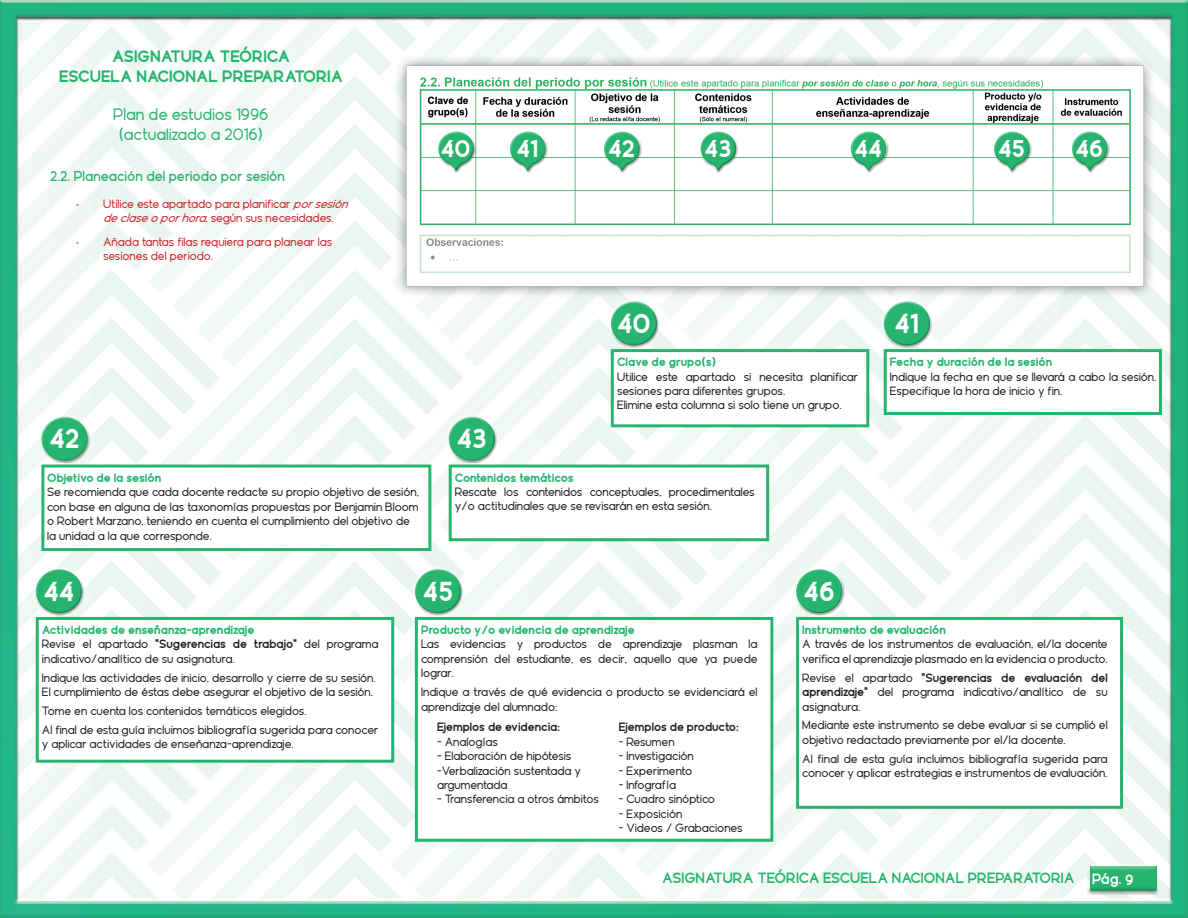
<style>
.page{position:relative;width:1188px;height:918px;background:#fff}
.page>*{position:absolute;margin:0;border:0;box-sizing:border-box;transform-origin:0 0}
.t1{font:900 27.3px "Geomatrix";color:#fff}
.t2{font:900 24.15px "Geomatrix";color:#fff}
.t3{font:900 16.5px/19.8px "Geomatrix";color:#26b46f;text-align:center}
.t4{font:16.5px/19.8px "Geomatrix";color:#26b46f;text-align:center}
.t5{font:700 14.85px "Geomatrix";color:#26b46f}
.t6{font:700 14.85px "Geomatrix";color:#fff}
.t7{font:500 13.95px "Geomatrix";color:#26b46f}
.t8{font:12px/14.4px "Geomatrix";letter-spacing:-.005em;color:#231f20}
.t9{font:12px/14.4px "Geomatrix";color:#d1232a}
.t10{font:900 12px "Geomatrix";letter-spacing:-.01em;color:#26b46f}
.t11{font:700 12px "Geomatrix";color:#231f20}
.s1{font-style:italic}
.s2{font-weight:900;color:#26b46f}
.s3{font-weight:700}
</style>
<div class="page">
<img style="left:0;top:0;width:1188px;height:918px">
<div style="left:1086px;top:863px;width:74px;height:8px;background:#fff;opacity:.55"></div>
<div style="left:1086px;top:870px;width:74px;height:26px;background:#231f20;opacity:.34"></div>
<svg style="left:609px;top:348px;width:262px;height:81px"></svg>
<svg style="left:34px;top:615px;width:362px;height:149px"></svg>
<svg style="left:413px;top:615px;width:362px;height:228px"></svg>
<svg style="left:795px;top:615px;width:330px;height:195px"></svg>
<svg style="left:882px;top:348px;width:281px;height:69px"></svg>
<svg style="left:40px;top:463px;width:393px;height:90px"></svg>
<svg style="left:447px;top:463px;width:324px;height:80px"></svg>
<div style="left:609px;top:299px;width:48px;height:34px;background:#fff;opacity:.75"></div>
<div style="left:610px;top:308px;width:49px;height:40px;background:#231f20;opacity:.34"></div>
<div style="left:34px;top:567px;width:48px;height:34px;background:#fff;opacity:.75"></div>
<div style="left:35px;top:576px;width:49px;height:40px;background:#231f20;opacity:.34"></div>
<div style="left:413px;top:567px;width:48px;height:34px;background:#fff;opacity:.75"></div>
<div style="left:414px;top:576px;width:50px;height:40px;background:#231f20;opacity:.34"></div>
<div style="left:794px;top:567px;width:49px;height:34px;background:#fff;opacity:.75"></div>
<div style="left:796px;top:576px;width:49px;height:40px;background:#231f20;opacity:.34"></div>
<div style="left:882px;top:299px;width:48px;height:34px;background:#fff;opacity:.75"></div>
<div style="left:883px;top:308px;width:49px;height:40px;background:#231f20;opacity:.34"></div>
<div style="left:39px;top:415px;width:49px;height:33px;background:#fff;opacity:.75"></div>
<div style="left:41px;top:424px;width:49px;height:39px;background:#231f20;opacity:.34"></div>
<div style="left:447px;top:415px;width:48px;height:33px;background:#fff;opacity:.75"></div>
<div style="left:448px;top:424px;width:49px;height:39px;background:#231f20;opacity:.34"></div>
<img style="left:394px;top:53px;width:762px;height:248px">
<div style="left:436px;top:130px;width:39px;height:27px;background:#fff;opacity:.75"></div>
<div style="left:437px;top:137px;width:39px;height:36px;background:#231f20;opacity:.34"></div>
<div style="left:508px;top:130px;width:38px;height:27px;background:#fff;opacity:.75"></div>
<div style="left:509px;top:137px;width:39px;height:36px;background:#231f20;opacity:.34"></div>
<div style="left:602px;top:130px;width:38px;height:27px;background:#fff;opacity:.75"></div>
<div style="left:603px;top:137px;width:39px;height:36px;background:#231f20;opacity:.34"></div>
<div style="left:699px;top:130px;width:38px;height:27px;background:#fff;opacity:.75"></div>
<div style="left:700px;top:137px;width:38px;height:36px;background:#231f20;opacity:.34"></div>
<div style="left:992px;top:130px;width:38px;height:27px;background:#fff;opacity:.75"></div>
<div style="left:993px;top:137px;width:39px;height:36px;background:#231f20;opacity:.34"></div>
<div style="left:849px;top:130px;width:38px;height:27px;background:#fff;opacity:.75"></div>
<div style="left:850px;top:137px;width:39px;height:36px;background:#231f20;opacity:.34"></div>
<div style="left:1070px;top:130px;width:38px;height:27px;background:#fff;opacity:.75"></div>
<div style="left:1071px;top:137px;width:39px;height:36px;background:#231f20;opacity:.34"></div>
<h3 class="t3" style="left:59px;top:47px;width:285px">ASIGNATURA TEÓRICA<br>ESCUELA NACIONAL PREPARATORIA</h3>
<h3 class="t4" style="left:113px;top:105px;width:157px">Plan de estudios 1996 (actualizado a 2016)</h3>
<p class="t7" style="left:50px;top:168px;width:236px">2.2. Planeación del periodo por sesión</p>
<p class="t9" style="left:103px;top:196px;width:250px;text-indent:-27px">• Utilice este apartado para planificar <span class="s1">porsesión declaseoporhora,</span>según sus necesidades.</p>
<p class="t9" style="left:103px;top:235px;width:231px;text-indent:-27px">• Añada tantas filas requiera para planear las sesiones del periodo.</p>
<h2 class="t2" style="left:441px;top:134px;width:31px">40</h2>
<h2 class="t2" style="left:516px;top:134px;width:23px">41</h2>
<h2 class="t2" style="left:608px;top:134px;width:28px">42</h2>
<h2 class="t2" style="left:705px;top:134px;width:28px">43</h2>
<h2 class="t2" style="left:854px;top:134px;width:29px">44</h2>
<h2 class="t2" style="left:998px;top:134px;width:28px">45</h2>
<h2 class="t2" style="left:1076px;top:134px;width:29px">46</h2>
<h1 class="t1" style="left:617px;top:307px;width:35px">40</h1>
<p class="t10" style="left:617px;top:355px;width:100px">Clave de grupo(s)</p>
<p class="t8" style="left:617px;top:369px;width:243px">Utilice este apartado si necesita planificar sesiones para diferentes grupos.<br>Elimine esta columna si solo tiene un grupo.</p>
<h1 class="t1" style="left:895px;top:307px;width:26px">41</h1>
<p class="t10" style="left:890px;top:355px;width:164px">Fecha y duración de la sesión</p>
<p class="t8" style="left:890px;top:369px;width:268px">Indique la fecha en que se llevará a cabo la sesión.<br>Especifique la hora de inicio y fin.</p>
<h1 class="t1" style="left:49px;top:423px;width:32px">42</h1>
<h1 class="t1" style="left:457px;top:423px;width:32px">43</h1>
<p class="t10" style="left:47px;top:471px;width:115px">Objetivo de la sesión</p>
<p class="t8" style="left:47px;top:485px;width:373px">Se recomienda que cada docente redacte su propio objetivo de sesión, con base en alguna de las taxonomías propuestas por Benjamin Bloom o Robert Marzano, teniendo en cuenta el cumplimiento del objetivo de la unidad a la que corresponde.</p>
<p class="t10" style="left:455px;top:470px;width:120px">Contenidos temáticos</p>
<p class="t8" style="left:455px;top:485px;width:301px">Rescate los contenidos conceptuales, procedimentales y/o actitudinales que se revisarán en esta sesión.</p>
<h1 class="t1" style="left:43px;top:575px;width:32px">44</h1>
<h1 class="t1" style="left:423px;top:575px;width:32px">45</h1>
<h1 class="t1" style="left:804px;top:575px;width:33px">46</h1>
<p class="t8" style="left:42px;top:623px;width:338px"><span class="s2">Actividades de enseñanza-aprendizaje<br></span>Revise el apartado <span class="s3">“Sugerencias de trabajo”</span> del programa indicativo/analítico de su asignatura.</p>
<p class="t8" style="left:42px;top:671px;width:335px">Indique las actividades de inicio, desarrollo y cierre de su sesión.<br>El cumplimiento de éstas debe asegurar el objetivo de la sesión.</p>
<p class="t8" style="left:42px;top:702px;width:338px;line-height:18.9px">Tome en cuenta los contenidos temáticos elegidos.<br>Al final de esta guía incluimos bibliografía sugerida para conocer</p>
<p class="t8" style="left:42px;top:737px;width:253px">y aplicar actividades de enseñanza-aprendizaje.</p>
<p class="t10" style="left:421px;top:623px;width:215px">Producto y/o evidencia de aprendizaje</p>
<p class="t8" style="left:421px;top:637px;width:338px;text-align:justify">Las evidencias y productos de aprendizaje plasman la comprensión del estudiante, es decir, aquello que ya puede lograr.</p>
<p class="t8" style="left:421px;top:685px;width:338px">Indique a través de qué evidencia o producto se evidenciará el aprendizaje del alumnado:</p>
<p class="t11" style="left:437px;top:720px;width:124px">Ejemplos de evidencia:</p>
<p class="t8" style="left:437px;top:735px;width:63px">- Analogías</p>
<p class="t8" style="left:437px;top:749px;width:146px">- Elaboración de hipótesis -Verbalización sustentada y argumentada</p>
<p class="t8" style="left:437px;top:792px;width:163px">- Transferencia a otros ámbitos</p>
<p class="t11" style="left:619px;top:720px;width:121px">Ejemplos de producto:</p>
<p class="t8" style="left:619px;top:735px;width:57px">- Resumen</p>
<p class="t8" style="left:619px;top:749px;width:77px">- Investigación</p>
<p class="t8" style="left:619px;top:763px;width:75px">- Experimento</p>
<p class="t8" style="left:619px;top:778px;width:59px">- Infografía</p>
<p class="t8" style="left:619px;top:792px;width:98px">- Cuadro sinóptico</p>
<p class="t8" style="left:619px;top:807px;width:65px">- Exposición</p>
<p class="t8" style="left:619px;top:821px;width:126px">- Videos / Grabaciones</p>
<p class="t10" style="left:802px;top:623px;width:145px">Instrumento de evaluación</p>
<p class="t8" style="left:802px;top:637px;width:307px">A través de los instrumentos de evaluación, el/la docente verifica el aprendizaje plasmado en la evidencia o producto.</p>
<p class="t8" style="left:802px;top:671px;width:307px;text-align:justify">Revise el apartado <span class="s3">“Sugerencias de evaluación del aprendizaje”</span> del programa indicativo/analítico de su asignatura.</p>
<p class="t8" style="left:802px;top:718px;width:307px">Mediante este instrumento se debe evaluar si se cumplió el objetivo redactado previamente por el/la docente.</p>
<p class="t8" style="left:802px;top:752px;width:307px">Al final de esta guía incluimos bibliografía sugerida para conocer y aplicar estrategias e instrumentos de evaluación.</p>
<p class="t5" style="left:662px;top:870px;width:414px">ASIGNATURA TEÓRICA ESCUELA NACIONAL PREPARATORIA</p>
<p class="t6" style="left:1092px;top:870px;width:43px">Pág. 9</p>
</div>
